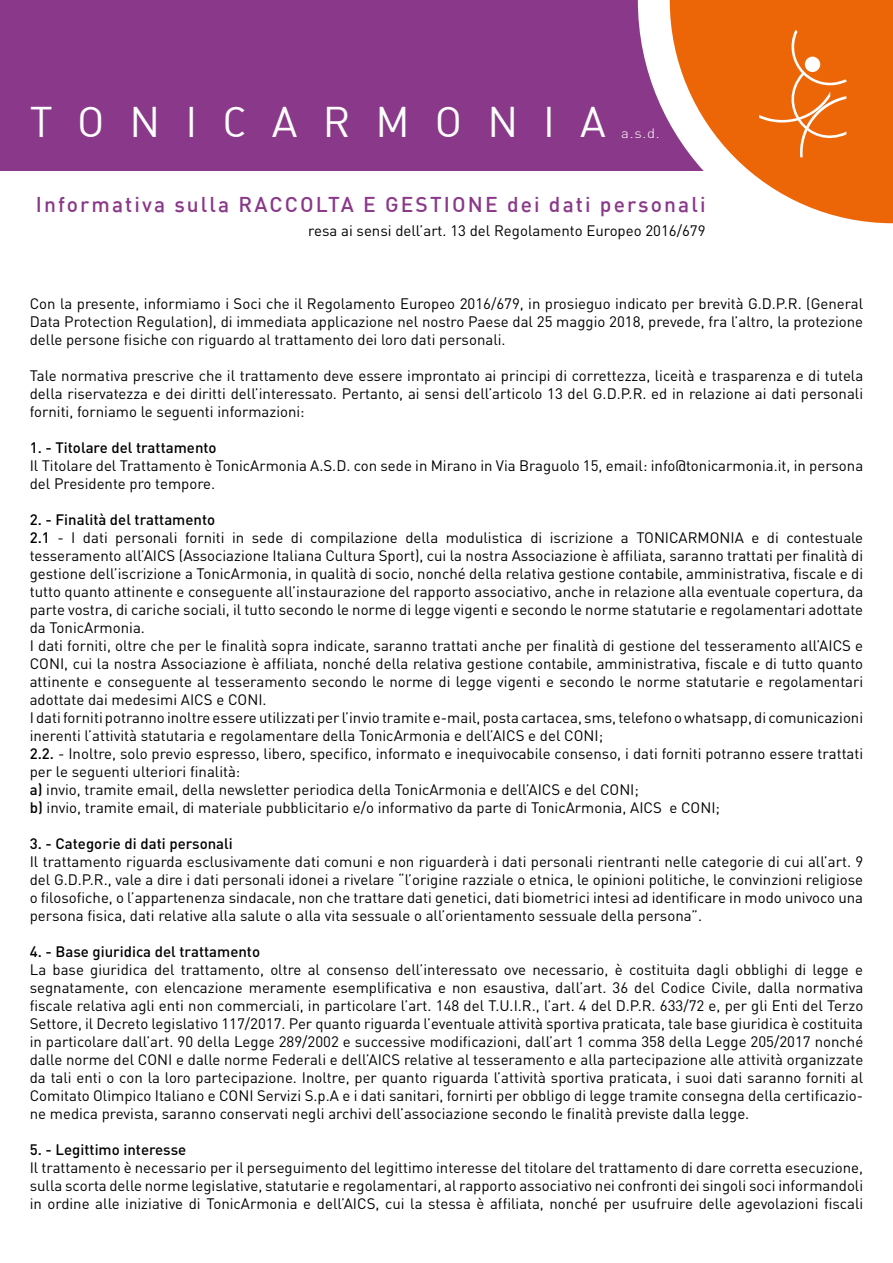
<style>
.page{position:relative;width:893px;height:1263px;background:#fff}
.page>*{position:absolute;margin:0;border:0;box-sizing:border-box;transform-origin:0 0}
.t1{font:42px "DIN Regular Alternate";letter-spacing:.6em;color:#fff}
.t2{font:500 21px "DIN";letter-spacing:.1em;color:#8a3889}
.t3{font:15px/18px "DIN Pro";color:#000;text-align:justify}
.t4{font:500 15px "DIN Pro";color:#000}
.t5{font:300 13.5px "DIN Pro";color:#fff;scale:1.1 1}
.s1{font-weight:500}
</style>
<div class="page">
<div style="left:0;top:0;width:893px;height:170px;background:#8a3889"></div>
<svg style="left:638px;top:0;width:255px;height:224px;fill:#fff"></svg>
<svg style="left:670px;top:0;width:223px;height:223px;fill:#ec6608"></svg>
<svg style="left:759px;top:30px;width:88px;height:127px;background:#ed721c"></svg>
<div style="left:805px;top:57px;width:15px;height:15px;background:#fff;border-radius:50%"></div>
<h1 class="t1" style="left:30px;top:96px;width:578px">TONICARMONIA</h1>
<p class="t5" style="left:621px;top:124px;width:37px">a.s.d.</p>
<h2 class="t2" style="left:36px;top:191px;width:671px">Informativa sulla RACCOLTA E GESTIONE dei dati personali</h2>
<p class="t3" style="left:308px;top:221px;width:399px">resa ai sensi dell’art. 13 del Regolamento Europeo 2016/679</p>
<p class="t3" style="left:30px;top:294px;width:835px">Con la presente, informiamo i Soci che il Regolamento Europeo 2016/679, in prosieguo indicato per brevità G.D.P.R. (General Data Protection Regulation), di immediata applicazione nel nostro Paese dal 25 maggio 2018, prevede, fra l’altro, la protezione delle persone fisiche con riguardo al trattamento dei loro dati personali.</p>
<p class="t3" style="left:30px;top:366px;width:835px">Tale normativa prescrive che il trattamento deve essere improntato ai principi di correttezza, liceità e trasparenza e di tutela della riservatezza e dei diritti dell’interessato. Pertanto, ai sensi dell’articolo 13 del G.D.P.R. ed in relazione ai dati personali forniti, forniamo le seguenti informazioni:</p>
<p class="t4" style="left:30px;top:437px;width:188px">1. - Titolare del trattamento</p>
<p class="t3" style="left:30px;top:456px;width:835px">Il Titolare del Trattamento è TonicArmonia A.S.D. con sede in Mirano in Via Braguolo 15, email: info@tonicarmonia.it, in persona del Presidente pro tempore.</p>
<p class="t3" style="left:30px;top:510px;width:835px;text-align:left"><span class="s1">2. - Finalità del trattamento<br>2.1</span> - I dati personali forniti in sede di compilazione della modulistica di iscrizione a TONICARMONIA e di contestuale tesseramento all’AICS (Associazione Italiana Cultura Sport), cui la nostra Associazione è affiliata, saranno trattati per finalità di gestione dell’iscrizione a TonicArmonia, in qualità di socio, nonché della relativa gestione contabile, amministrativa, fiscale e di tutto quanto attinente e conseguente all’instaurazione del rapporto associativo, anche in relazione alla eventuale copertura, da parte vostra, di cariche sociali, il tutto secondo le norme di legge vigenti e secondo le norme statutarie e regolamentari adottate da TonicArmonia.<br>I dati forniti, oltre che per le finalità sopra indicate, saranno trattati anche per finalità di gestione del tesseramento all’AICS e CONI, cui la nostra Associazione è affiliata, nonché della relativa gestione contabile, amministrativa, fiscale e di tutto quanto attinente e conseguente al tesseramento secondo le norme di legge vigenti e secondo le norme statutarie e regolamentari adottate dai medesimi AICS e CONI.<br>I dati forniti potranno inoltre essere utilizzati per l’invio tramite e-mail, posta cartacea, sms, telefono o whatsapp, di comunicazioni inerenti l’attività statutaria e regolamentare della TonicArmonia e dell’AICS e del CONI;<br><span class="s1">2.2.</span> - Inoltre, solo previo espresso, libero, specifico, informato e inequivocabile consenso, i dati forniti potranno essere trattati per le seguenti ulteriori finalità:<br><span class="s1">a)</span> invio, tramite email, della newsletter periodica della TonicArmonia e dell’AICS e del CONI;<br><span class="s1">b)</span> invio, tramite email, di materiale pubblicitario e/o informativo da parte di TonicArmonia, AICS e CONI;</p>
<p class="t4" style="left:30px;top:833px;width:205px">3. - Categorie di dati personali</p>
<p class="t3" style="left:30px;top:852px;width:835px">Il trattamento riguarda esclusivamente dati comuni e non riguarderà i dati personali rientranti nelle categorie di cui all’art. 9 del G.D.P.R., vale a dire i dati personali idonei a rivelare “l’origine razziale o etnica, le opinioni politiche, le convinzioni religiose o filosofiche, o l’appartenenza sindacale, non che trattare dati genetici, dati biometrici intesi ad identificare in modo univoco una persona fisica, dati relative alla salute o alla vita sessuale o all’orientamento sessuale della persona”.</p>
<p class="t4" style="left:30px;top:941px;width:232px">4. - Base giuridica del trattamento</p>
<p class="t3" style="left:30px;top:960px;width:835px">La base giuridica del trattamento, oltre al consenso dell’interessato ove necessario, è costituita dagli obblighi di legge e segnatamente, con elencazione meramente esemplificativa e non esaustiva, dall’art. 36 del Codice Civile, dalla normativa fiscale relativa agli enti non commerciali, in particolare l’art. 148 del T.U.I.R., l’art. 4 del D.P.R. 633/72 e, per gli Enti del Terzo Settore, il Decreto legislativo 117/2017. Per quanto riguarda l’eventuale attività sportiva praticata, tale base giuridica è costituita in particolare dall’art. 90 della Legge 289/2002 e successive modificazioni, dall’art 1 comma 358 della Legge 205/2017 nonché dalle norme del CONI e dalle norme Federali e dell’AICS relative al tesseramento e alla partecipazione alle attività organizzate da tali enti o con la loro partecipazione. Inoltre, per quanto riguarda l’attività sportiva praticata, i suoi dati saranno forniti al Comitato Olimpico Italiano e CONI Servizi S.p.A e i dati sanitari, fornirti per obbligo di legge tramite consegna della certificazio&shy;ne medica prevista, saranno conservati negli archivi dell’associazione secondo le finalità previste dalla legge.</p>
<p class="t4" style="left:30px;top:1139px;width:158px">5. - Legittimo interesse</p>
<p class="t3" style="left:30px;top:1158px;width:835px">Il trattamento è necessario per il perseguimento del legittimo interesse del titolare del trattamento di dare corretta esecuzione, sulla scorta delle norme legislative, statutarie e regolamentari, al rapporto associativo nei confronti dei singoli soci informandoli in ordine alle iniziative di TonicArmonia e dell’AICS, cui la stessa è affiliata, nonché per usufruire delle agevolazioni fiscali</p>
</div>
